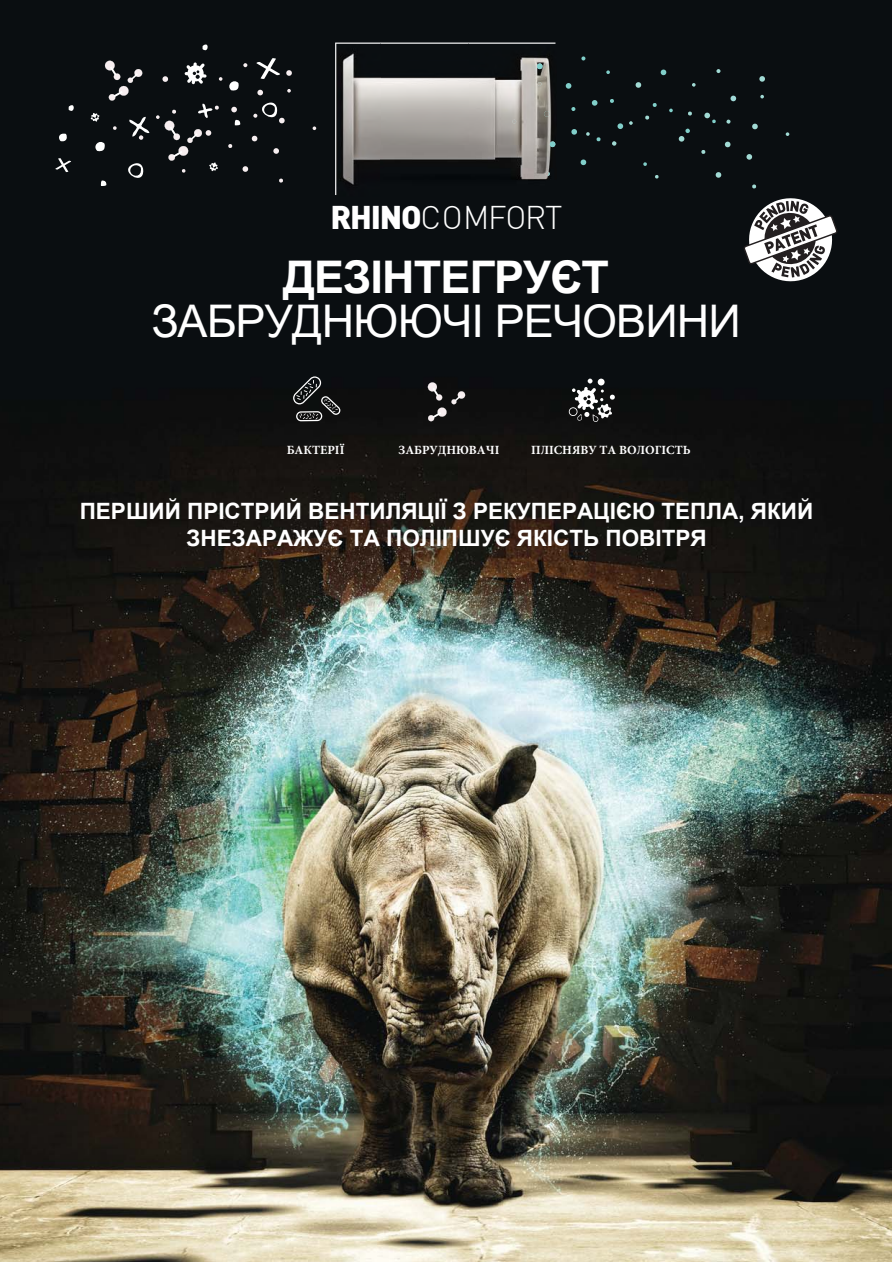
<style>
.page{position:relative;width:893px;height:1263px;background:#fff}
.page>*{position:absolute;margin:0;border:0;box-sizing:border-box;transform-origin:0 0}
.t1{font:45px "Arial";letter-spacing:-.02em;color:#fff}
.t2{font:700 45px "Arial";letter-spacing:-.02em;color:#fff}
.t3{font:32.1px "DIN Light";letter-spacing:-.04em;color:#fff}
.t4{font:700 22.5px/27px "Arial";color:#fff;text-align:center}
.t5{font:700 12.6px "Minion Pro";color:#fff}
.s1{font-family:"DIN";font-weight:900}
</style>
<div class="page">
<img style="left:0;top:0;width:892px;height:1262px">
<svg style="left:617px;top:123px;width:6px;height:6px"></svg>
<svg style="left:565px;top:83px;width:7px;height:6px"></svg>
<svg style="left:592px;top:100px;width:6px;height:6px"></svg>
<svg style="left:580px;top:159px;width:7px;height:6px"></svg>
<svg style="left:571px;top:129px;width:6px;height:6px"></svg>
<svg style="left:660px;top:69px;width:7px;height:7px"></svg>
<svg style="left:606px;top:70px;width:4px;height:4px"></svg>
<svg style="left:712px;top:119px;width:4px;height:4px"></svg>
<svg style="left:643px;top:162px;width:4px;height:4px"></svg>
<svg style="left:581px;top:56px;width:4px;height:4px"></svg>
<svg style="left:571px;top:107px;width:5px;height:4px"></svg>
<svg style="left:610px;top:99px;width:4px;height:4px"></svg>
<svg style="left:652px;top:103px;width:5px;height:4px"></svg>
<svg style="left:596px;top:137px;width:5px;height:5px"></svg>
<svg style="left:669px;top:109px;width:4px;height:3px"></svg>
<svg style="left:679px;top:128px;width:11px;height:14px"></svg>
<svg style="left:746px;top:154px;width:6px;height:6px"></svg>
<div style="left:730px;top:95px;width:6px;height:7px;background:#a1dad9;border-radius:50%"></div>
<svg style="left:704px;top:112px;width:6px;height:7px"></svg>
<svg style="left:759px;top:76px;width:6px;height:6px"></svg>
<svg style="left:715px;top:172px;width:7px;height:6px"></svg>
<svg style="left:724px;top:141px;width:7px;height:7px"></svg>
<svg style="left:635px;top:82px;width:7px;height:6px"></svg>
<svg style="left:752px;top:123px;width:6px;height:7px"></svg>
<svg style="left:760px;top:95px;width:4px;height:3px"></svg>
<svg style="left:786px;top:132px;width:3px;height:4px"></svg>
<svg style="left:692px;top:83px;width:4px;height:4px"></svg>
<svg style="left:586px;top:132px;width:4px;height:4px"></svg>
<svg style="left:655px;top:175px;width:4px;height:4px"></svg>
<svg style="left:716px;top:69px;width:4px;height:4px"></svg>
<svg style="left:726px;top:119px;width:5px;height:5px"></svg>
<svg style="left:688px;top:111px;width:4px;height:5px"></svg>
<svg style="left:645px;top:115px;width:4px;height:5px"></svg>
<svg style="left:701px;top:150px;width:5px;height:4px"></svg>
<svg style="left:629px;top:121px;width:4px;height:4px"></svg>
<svg style="left:612px;top:141px;width:5px;height:5px"></svg>
<svg style="left:273px;top:148px;width:6px;height:6px"></svg>
<svg style="left:231px;top:107px;width:6px;height:6px"></svg>
<svg style="left:242px;top:166px;width:7px;height:6px"></svg>
<svg style="left:251px;top:135px;width:7px;height:7px"></svg>
<svg style="left:162px;top:76px;width:6px;height:6px"></svg>
<svg style="left:313px;top:126px;width:3px;height:4px"></svg>
<svg style="left:113px;top:126px;width:4px;height:4px"></svg>
<svg style="left:243px;top:63px;width:4px;height:4px"></svg>
<svg style="left:228px;top:144px;width:4px;height:4px"></svg>
<svg style="left:279px;top:178px;width:4px;height:5px"></svg>
<img style="left:336px;top:44px;width:221px;height:152px">
<svg style="left:550px;top:141px;width:6px;height:6px"></svg>
<svg style="left:537px;top:63px;width:6px;height:6px"></svg>
<svg style="left:544px;top:111px;width:6px;height:6px"></svg>
<svg style="left:538px;top:82px;width:4px;height:4px"></svg>
<svg style="left:545px;top:172px;width:5px;height:4px"></svg>
<svg style="left:105px;top:61px;width:38px;height:40px;background:#3c3d40"></svg>
<svg style="left:68px;top:101px;width:8px;height:14px"></svg>
<svg style="left:202px;top:41px;width:8px;height:13px"></svg>
<svg style="left:128px;top:117px;width:21px;height:23px"></svg>
<svg style="left:57px;top:132px;width:11px;height:10px"></svg>
<svg style="left:92px;top:138px;width:13px;height:14px"></svg>
<svg style="left:219px;top:77px;width:20px;height:14px"></svg>
<svg style="left:118px;top:161px;width:26px;height:27px"></svg>
<svg style="left:252px;top:89px;width:39px;height:38px"></svg>
<svg style="left:101px;top:180px;width:6px;height:6px"></svg>
<svg style="left:235px;top:120px;width:5px;height:5px"></svg>
<svg style="left:255px;top:58px;width:37px;height:22px"></svg>
<svg style="left:55px;top:158px;width:17px;height:14px"></svg>
<svg style="left:185px;top:62px;width:22px;height:22px"></svg>
<svg style="left:156px;top:103px;width:63px;height:70px;background:#24272a"></svg>
<svg style="left:91px;top:113px;width:8px;height:9px"></svg>
<svg style="left:428px;top:382px;width:38px;height:40px;background:#393838"></svg>
<svg style="left:743px;top:184px;width:95px;height:103px"></svg>
<svg style="left:293px;top:376px;width:47px;height:45px;background:#303132"></svg>
<svg style="left:569px;top:379px;width:46px;height:43px"></svg>
<h2 class="t3" style="left:331px;top:198px;width:233px"><span class="s1">RHINO</span>COMFORT</h2>
<h1 class="t2" style="left:283px;top:245px;width:327px">ДЕЗІНТЕГРУЄТ</h1>
<h1 class="t1" style="left:151px;top:290px;width:591px">ЗАБРУДНЮЮЧІ РЕЧОВИНИ</h1>
<p class="t5" style="left:287px;top:441px;width:59px">БАКТЕРІЇ</p>
<p class="t5" style="left:399px;top:441px;width:102px">ЗАБРУДНЮВАЧІ</p>
<p class="t5" style="left:531px;top:441px;width:161px">ПЛІСНЯВУ ТА ВОЛОГІСТЬ</p>
<p class="t4" style="left:80px;top:498px;width:735px">ПЕРШИЙ ПРІСТРИЙ ВЕНТИЛЯЦІЇ З РЕКУПЕРАЦІЄЮ ТЕПЛА, ЯКИЙ<br>ЗНЕЗАРАЖУЄ ТА ПОЛІПШУЄ ЯКІСТЬ ПОВІТРЯ</p>
</div>
